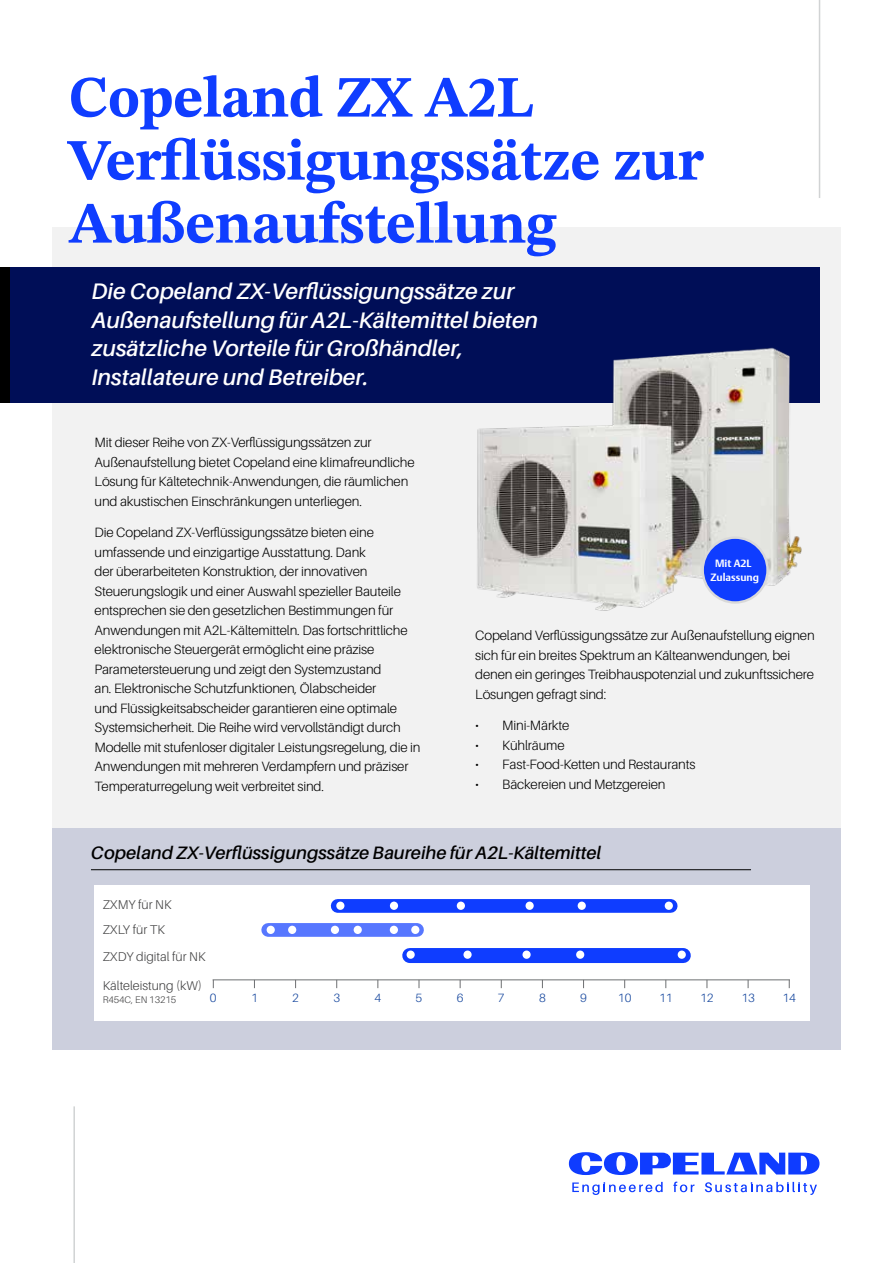
<style>
.page{position:relative;width:893px;height:1263px;background:#fff}
.page>*{position:absolute;margin:0;border:0;box-sizing:border-box;transform-origin:0 0}
.t1{font:700 58.5px/63px "STIX Two Text";letter-spacing:-.01em;color:#0f3dff}
.t2{font:italic 600 22.5px/28.5px "Aileron";color:#fff}
.t3{font:italic 600 18px "Aileron";color:#000}
.t4{font:300 13.5px/19.5px "Aileron";letter-spacing:-.01em;color:#000}
.t5{font:300 12.75px/24.8px "Aileron";color:#414142}
.t6{font:300 12px "Aileron";color:#16479e}
.t7{font:700 10.5px/13.5px "DTL Argo T";color:#fff;text-align:center}
.t8{font:300 9.6px "Aileron";color:#414142}
</style>
<div class="page">
<div style="left:52px;top:228px;width:788px;height:622px;background:#f2f2f2"></div>
<div style="left:0;top:267px;width:819px;height:135px;background:#000e57"></div>
<div style="left:52px;top:828px;width:788px;height:221px;background:#cccfdd"></div>
<hr style="left:91px;top:869px;width:660px;height:1px;background:#000">
<div style="left:0;top:267px;width:10px;height:136px;background:#000"></div>
<hr style="left:73px;top:1106px;width:2px;height:157px;background:#d1d3d4">
<hr style="left:819px;top:0;width:1px;height:198px;background:#d1d3d4">
<div style="left:95px;top:885px;width:715px;height:136px;background:#fff"></div>
<div style="left:268px;top:923px;width:149px;height:14px;background:#5777ff"></div>
<div style="left:267px;top:926px;width:8px;height:8px;background:#fff;border-radius:50%"></div>
<div style="left:288px;top:926px;width:8px;height:8px;background:#fff;border-radius:50%"></div>
<div style="left:331px;top:926px;width:8px;height:8px;background:#fff;border-radius:50%"></div>
<div style="left:354px;top:926px;width:8px;height:8px;background:#fff;border-radius:50%"></div>
<div style="left:390px;top:926px;width:8px;height:8px;background:#fff;border-radius:50%"></div>
<div style="left:411px;top:926px;width:8px;height:8px;background:#fff;border-radius:50%"></div>
<img style="left:415px;top:316px;width:426px;height:298px">
<div style="left:703px;top:538px;width:64px;height:64px;background:#0f3dff;border-radius:50%"></div>
<div style="left:701px;top:536px;width:68px;height:68px;border:2px solid #d9d9d9;border-radius:50%"></div>
<div style="left:338px;top:899px;width:333px;height:14px;background:#0f3dff"></div>
<div style="left:336px;top:901px;width:8px;height:9px;background:#fff;border-radius:50%"></div>
<div style="left:390px;top:901px;width:8px;height:9px;background:#fff;border-radius:50%"></div>
<div style="left:457px;top:901px;width:8px;height:9px;background:#fff;border-radius:50%"></div>
<svg style="left:525px;top:901px;width:9px;height:9px"></svg>
<div style="left:578px;top:901px;width:8px;height:9px;background:#fff;border-radius:50%"></div>
<div style="left:665px;top:901px;width:8px;height:9px;background:#fff;border-radius:50%"></div>
<div style="left:410px;top:948px;width:273px;height:15px;background:#0f3dff"></div>
<hr style="left:213px;top:979px;width:577px;height:1px;background:#6d6f71">
<div style="left:407px;top:950px;width:8px;height:9px;background:#fff;border-radius:50%"></div>
<svg style="left:463px;top:950px;width:9px;height:9px"></svg>
<svg style="left:522px;top:950px;width:9px;height:9px"></svg>
<div style="left:576px;top:950px;width:8px;height:9px;background:#fff;border-radius:50%"></div>
<div style="left:678px;top:950px;width:8px;height:9px;background:#fff;border-radius:50%"></div>
<svg style="left:569px;top:1152px;width:250px;height:23px"></svg>
<svg style="left:572px;top:1182px;width:91px;height:13px"></svg>
<svg style="left:673px;top:1181px;width:21px;height:11px"></svg>
<svg style="left:705px;top:1182px;width:112px;height:13px"></svg>
<h1 class="t1" style="left:68px;top:67px;width:637px">Copeland ZX A2L<br>Verfüssigungssätze zur<br>Außenaufstellung</h1>
<p class="t2" style="left:91px;top:277px;width:448px">Die Copeland ZX-Verfüssigungssätze zur Außenaufstellung für A2L-Kältemittel bieten zusätzliche Vorteile für Großhändler, Installateure und Betreiber.</p>
<p class="t4" style="left:95px;top:433px;width:322px">Mit dieser Reihe von ZX-Verfüssigungssätzen zur Außenaufstellung bietet Copeland eine klimafreundliche Lösung für Kältetechnik-Anwendungen, die räumlichen und akustischen Einschränkungen unterliegen.</p>
<p class="t4" style="left:95px;top:523px;width:327px">Die Copeland ZX-Verfüssigungssätze bieten eine umfassende und einzigartige Ausstattung. Dank<br>der überarbeiteten Konstruktion, der innovativen Steuerungslogik und einer Auswahl spezieller Bauteile entsprechen sie den gesetzlichen Bestimmungen für Anwendungen mit A2L-Kältemitteln. Das fortschrittliche elektronische Steuergerät ermöglicht eine präzise Parametersteuerung und zeigt den Systemzustand<br>an. Elektronische Schutzfunktionen, Ölabscheider<br>und Flüssigkeitsabscheider garantieren eine optimale Systemsicherheit. Die Reihe wird vervollständigt durch Modelle mit stufenloser digitaler Leistungsregelung, die in Anwendungen mit mehreren Verdampfern und präziser Temperaturregelung weit verbreitet sind.</p>
<p class="t7" style="left:710px;top:557px;width:50px">Mit A2L<br>Zulassung</p>
<p class="t4" style="left:475px;top:626px;width:341px">Copeland Verfüssigungssätze zur Außenaufstellung eignen sich für ein breites Spektrum an Kälteanwendungen, bei denen ein geringes Treibhauspotenzial und zukunftssichere Lösungen gefragt sind:</p>
<p class="t4" style="left:475px;top:716px;width:96px">• Mini-Märkte</p>
<p class="t4" style="left:475px;top:736px;width:91px">• Kühlräume</p>
<p class="t4" style="left:475px;top:755px;width:222px">• Fast-Food-Ketten und Restaurants</p>
<p class="t4" style="left:475px;top:775px;width:192px">• Bäckereien und Metzgereien</p>
<h4 class="t3" style="left:91px;top:843px;width:512px">Copeland ZX-Verfüssigungssätze Baureihe für A2L-Kältemittel</h4>
<p class="t5" style="left:103px;top:892px;width:70px">ZXMY für NK<br>ZXLY für TK</p>
<p class="t5" style="left:103px;top:944px;width:104px">ZXDY digital für NK</p>
<p class="t5" style="left:103px;top:973px;width:101px">Kälteleistung (kW)</p>
<p class="t8" style="left:103px;top:994px;width:75px">R454C, EN 13215</p>
<p class="t6" style="left:210px;top:991px;width:8px">0</p>
<p class="t6" style="left:251px;top:991px;width:8px">1</p>
<p class="t6" style="left:292px;top:991px;width:8px">2</p>
<p class="t6" style="left:333px;top:991px;width:8px">3</p>
<p class="t6" style="left:374px;top:991px;width:8px">4</p>
<p class="t6" style="left:416px;top:991px;width:8px">5</p>
<p class="t6" style="left:457px;top:991px;width:8px">6</p>
<p class="t6" style="left:498px;top:991px;width:8px">7</p>
<p class="t6" style="left:539px;top:991px;width:8px">8</p>
<p class="t6" style="left:580px;top:991px;width:8px">9</p>
<p class="t6" style="left:618px;top:991px;width:15px">10</p>
<p class="t6" style="left:659px;top:991px;width:15px">11</p>
<p class="t6" style="left:700px;top:991px;width:15px">12</p>
<p class="t6" style="left:741px;top:991px;width:15px">13</p>
<p class="t6" style="left:782px;top:991px;width:15px">14</p>
</div>
